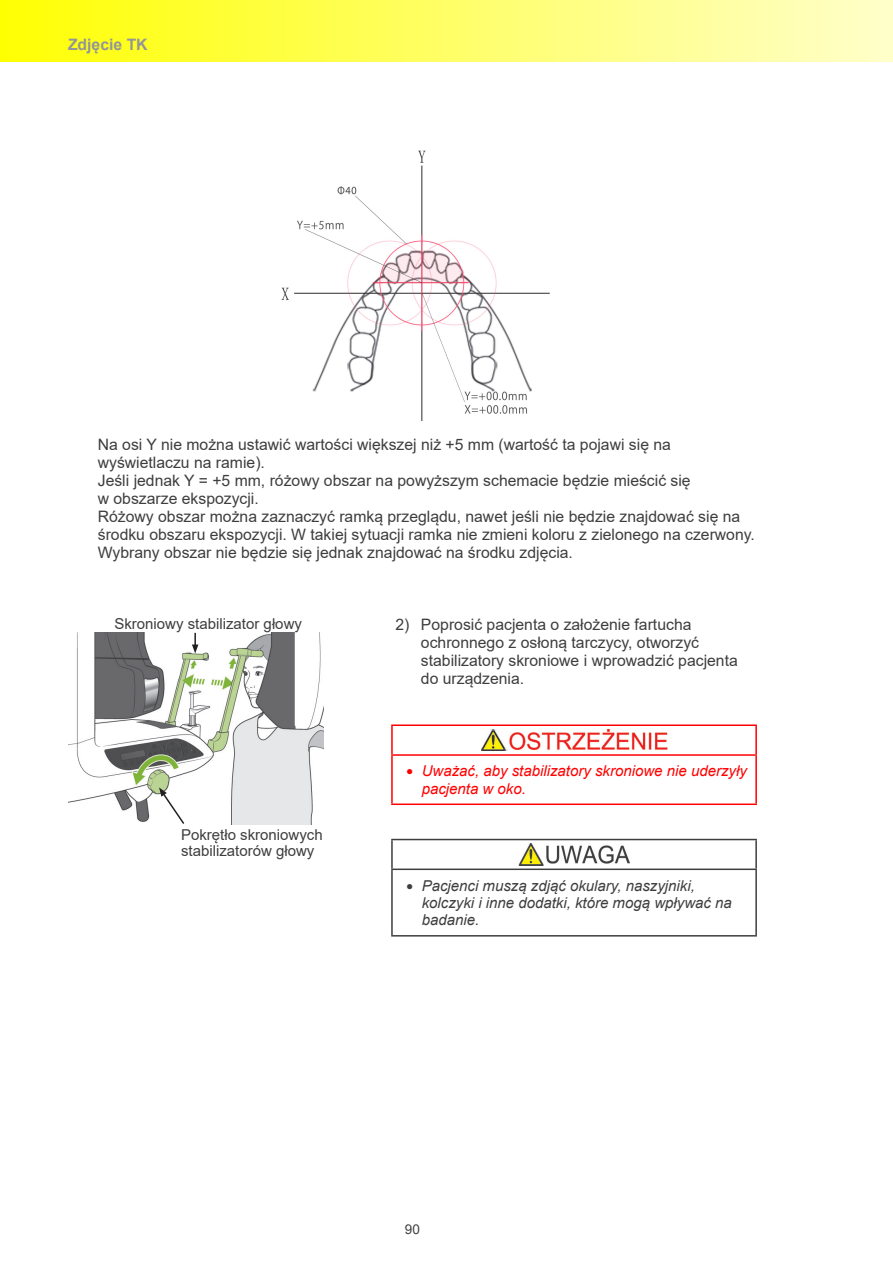
<style>
.page{position:relative;width:893px;height:1263px;background:#fff}
.page>*{position:absolute;margin:0;border:0;box-sizing:border-box;transform-origin:0 0}
.t1{font:15.75px/18px "Arial";color:#3e3e3f}
.t2{font:700 15.75px "Arial";color:#939598}
.t3{font:italic 15px/17.2px "Arial";color:#3e3e3f}
.t4{font:15px/16.5px "Arial";color:#3e3e3f}
.t5{font:italic 15px/17.2px "Arial";color:#f00}
.t6{font:13.5px "Arial";color:#3e3e3f}
.s1{font-style:normal;font-size:12px}
</style>
<div class="page">
<div style="left:0;top:0;width:893px;height:62px;background:linear-gradient(to right,#ffff02,#ffffcb)"></div>
<hr style="left:892px;top:0;width:1px;height:62px;background:#ffffca">
<img style="left:281px;top:150px;width:269px;height:271px">
<hr style="left:391px;top:724px;width:366px;height:2px;background:#f00">
<hr style="left:391px;top:726px;width:2px;height:28px;background:#f00">
<hr style="left:755px;top:726px;width:2px;height:28px;background:#f00">
<hr style="left:391px;top:754px;width:366px;height:2px;background:#f00">
<hr style="left:391px;top:756px;width:2px;height:47px;background:#f00">
<hr style="left:755px;top:756px;width:2px;height:47px;background:#f00">
<hr style="left:391px;top:803px;width:366px;height:2px;background:#f00">
<img style="left:481px;top:729px;width:186px;height:22px">
<hr style="left:391px;top:839px;width:366px;height:1px;background:#3e3e3f">
<hr style="left:391px;top:840px;width:2px;height:28px;background:#3e3e3f">
<hr style="left:755px;top:840px;width:2px;height:28px;background:#3e3e3f">
<hr style="left:391px;top:868px;width:366px;height:2px;background:#3e3e3f">
<hr style="left:391px;top:870px;width:2px;height:65px;background:#3e3e3f">
<hr style="left:755px;top:870px;width:2px;height:65px;background:#3e3e3f">
<hr style="left:391px;top:935px;width:366px;height:1px;background:#3e3e3f">
<img style="left:518px;top:844px;width:112px;height:21px">
<img style="left:68px;top:633px;width:255px;height:191px">
<svg style="left:192px;top:633px;width:6px;height:20px"></svg>
<svg style="left:159px;top:787px;width:27px;height:37px"></svg>
<p class="t2" style="left:68px;top:33px;width:81px">Zdjęcie TK</p>
<p class="t1" style="left:98px;top:435px;width:659px">Na osi Y nie można ustawić wartości większej niż +5 mm (wartość ta pojawi się na wyświetlaczu na ramie).<br>Jeśli jednak Y = +5 mm, różowy obszar na powyższym schemacie będzie mieścić się<br>w obszarze ekspozycji.<br>Różowy obszar można zaznaczyć ramką przeglądu, nawet jeśli nie będzie znajdować się na środku obszaru ekspozycji. W takiej sytuacji ramka nie zmieni koloru z zielonego na czerwony.<br>Wybrany obszar nie będzie się jednak znajdować na środku zdjęcia.</p>
<p class="t4" style="left:114px;top:616px;width:189px">Skroniowy stabilizator głowy</p>
<p class="t4" style="left:181px;top:826px;width:143px">Pokrętło skroniowych stabilizatorów głowy</p>
<p class="t1" style="left:421px;top:615px;width:318px;text-indent:-26px">2) Poprosić pacjenta o założenie fartucha ochronnego z osłoną tarczycy, otworzyć stabilizatory skroniowe i wprowadzić pacjenta do urządzenia.</p>
<p class="t5" style="left:422px;top:763px;width:327px;text-indent:-16px"><span class="s1">●</span> Uważać, aby stabilizatory skroniowe nie uderzyły pacjenta w oko.</p>
<p class="t3" style="left:422px;top:877px;width:312px;text-indent:-16px"><span class="s1">●</span> Pacjenci muszą zdjąć okulary, naszyjniki, kolczyki i inne dodatki, które mogą wpływać na badanie.</p>
<p class="t6" style="left:405px;top:1220px;width:17px">90</p>
</div>
